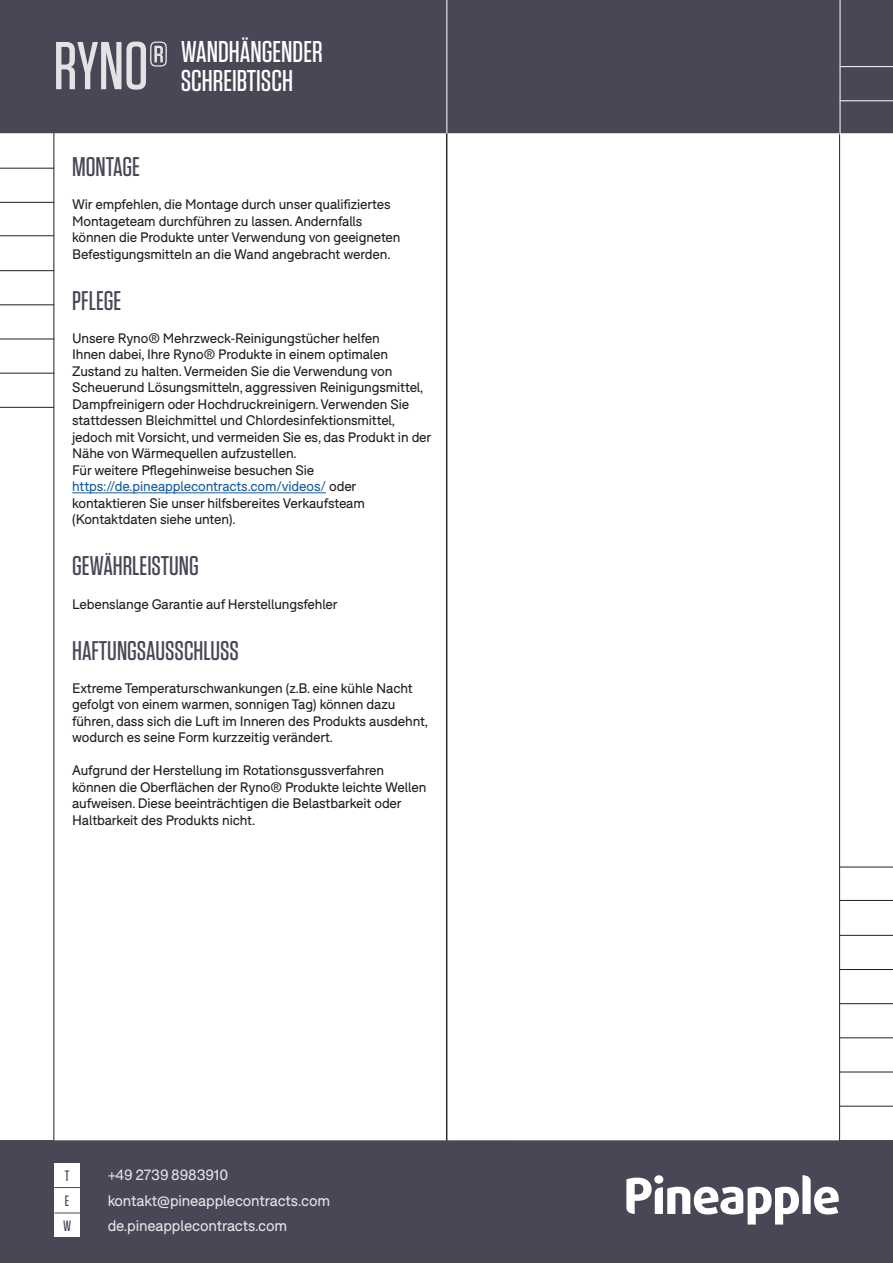
<style>
.page{position:relative;width:893px;height:1263px;background:#fff}
.page>*{position:absolute;margin:0;border:0;box-sizing:border-box;transform-origin:0 0}
.t1{font:500 67.5px "Tungsten";color:#fff}
.body_1_BLACK{font:500 30px "Tungsten";color:#fff}
.t2{font:500 27px "Tungsten";color:#4b4656}
.t3{font:15px "F37 Bolton";letter-spacing:-.01em;color:#fff}
.t4{font:500 15px "Tungsten";color:#4b4656}
.t5{font:13.5px/16.5px "F37 Bolton";letter-spacing:-.01em;color:#231f20}
.t6{font:13.5px "F37 Bolton";letter-spacing:-.01em;color:#175d9e}
.s1{color:#231f20}
</style>
<div class="page">
<div style="left:1px;top:1px;width:891px;height:131px;background:#4b4656"></div>
<div style="left:0;top:0;width:893px;height:133px;border:2px solid #4b4656"></div>
<div style="left:1px;top:1141px;width:891px;height:121px;background:#4b4656"></div>
<div style="left:0;top:1140px;width:893px;height:123px;border:2px solid #4b4656"></div>
<hr style="left:840px;top:867px;width:53px;height:1px;background:#231f20">
<hr style="left:840px;top:1003px;width:53px;height:1px;background:#231f20">
<hr style="left:840px;top:935px;width:53px;height:1px;background:#231f20">
<hr style="left:840px;top:1072px;width:53px;height:1px;background:#231f20">
<hr style="left:840px;top:1037px;width:53px;height:1px;background:#231f20">
<hr style="left:840px;top:969px;width:53px;height:1px;background:#231f20">
<hr style="left:840px;top:1106px;width:53px;height:1px;background:#231f20">
<hr style="left:840px;top:900px;width:53px;height:1px;background:#231f20">
<svg style="left:626px;top:1175px;width:213px;height:49px"></svg>
<div style="left:654px;top:1175px;width:9px;height:9px;background:#fff;border-radius:50%"></div>
<div style="left:54px;top:1162px;width:26px;height:25px;background:#fff"></div>
<div style="left:54px;top:1187px;width:26px;height:25px;background:#fff"></div>
<svg style="left:54px;top:1187px;width:26px;height:1px"></svg>
<hr style="left:840px;top:0;width:1px;height:135px;background:#fff">
<hr style="left:840px;top:66px;width:53px;height:1px;background:#fff">
<hr style="left:840px;top:100px;width:53px;height:1px;background:#fff">
<hr style="left:446px;top:0;width:1px;height:134px;background:#fff">
<hr style="left:0;top:202px;width:54px;height:1px;background:#231f20">
<hr style="left:0;top:339px;width:54px;height:1px;background:#231f20">
<hr style="left:0;top:270px;width:54px;height:1px;background:#231f20">
<hr style="left:0;top:407px;width:54px;height:1px;background:#231f20">
<hr style="left:0;top:373px;width:54px;height:1px;background:#231f20">
<hr style="left:0;top:304px;width:54px;height:1px;background:#231f20">
<hr style="left:0;top:168px;width:54px;height:1px;background:#231f20">
<hr style="left:0;top:235px;width:54px;height:1px;background:#231f20">
<div style="left:54px;top:1212px;width:26px;height:25px;background:#fff"></div>
<svg style="left:54px;top:1212px;width:26px;height:1px"></svg>
<hr style="left:72px;top:492px;width:254px;height:1px;background:#175d9e">
<h1 class="t1" style="left:53px;top:31px;width:116px">RYNO®</h1>
<p class="body_1_BLACK" style="left:181px;top:36px;width:143px">WANDHÄNGENDER</p>
<p class="body_1_BLACK" style="left:181px;top:64px;width:114px">SCHREIBTISCH</p>
<p class="t2" style="left:72px;top:153px;width:69px">MONTAGE</p>
<p class="t5" style="left:72px;top:196px;width:330px">Wir empfehlen, die Montage durch unser qualifiziertes Montageteam durchführen zu lassen. Andernfalls können die Produkte unter Verwendung von geeigneten Befestigungsmitteln an die Wand angebracht werden.</p>
<p class="t2" style="left:72px;top:286px;width:51px">PFLEGE</p>
<p class="t5" style="left:72px;top:330px;width:309px">Unsere Ryno® Mehrzweck-Reinigungstücher helfen</p>
<p class="t5" style="left:72px;top:346px;width:317px">Ihnen dabei, Ihre Ryno® Produkte in einem optimalen</p>
<p class="t5" style="left:72px;top:363px;width:322px">Zustand zu halten. Vermeiden Sie die Verwendung von</p>
<p class="t5" style="left:72px;top:379px;width:353px">Scheuerund Lösungsmitteln, aggressiven Reinigungsmittel,</p>
<p class="t5" style="left:72px;top:396px;width:338px">Dampfreinigern oder Hochdruckreinigern. Verwenden Sie</p>
<p class="t5" style="left:72px;top:412px;width:324px">stattdessen Bleichmittel und Chlordesinfektionsmittel,</p>
<p class="t5" style="left:72px;top:429px;width:361px">jedoch mit Vorsicht, und vermeiden Sie es, das Produkt in der</p>
<p class="t5" style="left:72px;top:445px;width:226px">Nähe von Wärmequellen aufzustellen.</p>
<p class="t5" style="left:72px;top:462px;width:244px">Für weitere Pflegehinweise besuchen Sie</p>
<p class="t6" style="left:72px;top:479px;width:286px">https://de.pineapplecontracts.com/videos/ <span class="s1">oder</span></p>
<p class="t5" style="left:72px;top:495px;width:294px">kontaktieren Sie unser hilfsbereites Verkaufsteam</p>
<p class="t5" style="left:72px;top:511px;width:165px">(Kontaktdaten siehe unten).</p>
<p class="t2" style="left:72px;top:552px;width:128px">GEWÄHRLEISTUNG</p>
<p class="t5" style="left:72px;top:595px;width:267px">Lebenslange Garantie auf Herstellungsfehler</p>
<p class="t2" style="left:72px;top:636px;width:168px">HAFTUNGSAUSSCHLUSS</p>
<p class="t5" style="left:72px;top:679px;width:342px">Extreme Temperaturschwankungen (z.B. eine kühle Nacht</p>
<p class="t5" style="left:72px;top:696px;width:325px">gefolgt von einem warmen, sonnigen Tag) können dazu</p>
<p class="t5" style="left:72px;top:712px;width:357px">führen, dass sich die Luft im Inneren des Produkts ausdehnt,</p>
<p class="t5" style="left:72px;top:729px;width:262px">wodurch es seine Form kurzzeitig verändert.</p>
<p class="t5" style="left:72px;top:762px;width:314px">Aufgrund der Herstellung im Rotationsgussverfahren</p>
<p class="t5" style="left:72px;top:778px;width:356px">können die Oberflächen der Ryno® Produkte leichte Wellen</p>
<p class="t5" style="left:72px;top:795px;width:331px">aufweisen. Diese beeinträchtigen die Belastbarkeit oder</p>
<p class="t5" style="left:72px;top:811px;width:184px">Haltbarkeit des Produkts nicht.</p>
<p class="t4" style="left:65px;top:1168px;width:6px">T</p>
<p class="t3" style="left:107px;top:1166px;width:122px">+49 2739 8983910</p>
<p class="t4" style="left:65px;top:1193px;width:6px">E</p>
<p class="t3" style="left:107px;top:1191px;width:224px">kontakt@pineapplecontracts.com</p>
<p class="t4" style="left:63px;top:1218px;width:10px">W</p>
<p class="t3" style="left:107px;top:1217px;width:181px">de.pineapplecontracts.com</p>
</div>
